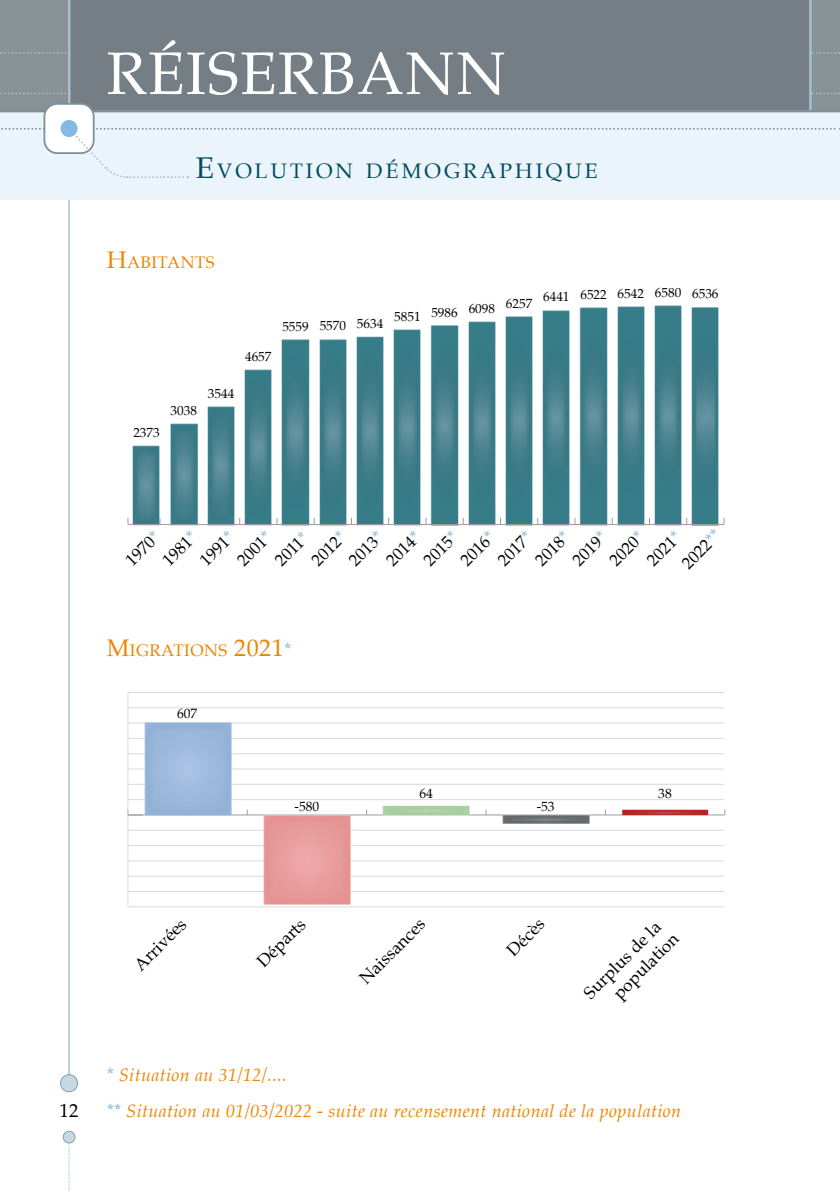
<style>
.page{position:relative;width:840px;height:1191px;background:#fff}
.page>*{position:absolute;margin:0;border:0;box-sizing:border-box;transform-origin:0 0}
.t1{font:60px "Palatino";letter-spacing:.02em;color:#fff}
.t2{font:21px "Palatino";letter-spacing:.145em;color:#004a60}
.t3{font:18.8px "Palatino";color:#000}
.t4{font:italic 18px/35.6px "Palatino";letter-spacing:.02em;color:#ef8300}
.t5{font:17.4px/20.8px "Palatino";color:#000;text-align:right}
.t6{font:17px "Palatino";color:#000}
.t7{font:16.8px "Palatino";letter-spacing:.03em;color:#ef8300}
.t8{font:13.4px "Palatino";color:#000}
.t9{font:13.2px "Palatino";color:#000}
.s1{font-size:30px}
.s2{font-size:24px}
.s3{color:#7eb2dd}
.s4{font-size:18px;color:#7eb2dd}
.s5{font-style:normal;color:#7eb2dd}
</style>
<div class="page">
<hr style="left:68px;top:179px;width:1px;height:902px;background:#7aa0b4">
<div style="left:0;top:0;width:839px;height:200px;background:#eaf4fa"></div>
<div style="left:0;top:0;width:839px;height:111px;background:#747e84"></div>
<div style="left:0;top:0;width:68px;height:111px;background:#879196"></div>
<div style="left:809px;top:0;width:30px;height:111px;background:#879196"></div>
<svg style="left:0;top:52px;width:66px;height:2px"></svg>
<svg style="left:811px;top:52px;width:28px;height:2px"></svg>
<svg style="left:0;top:92px;width:67px;height:2px"></svg>
<svg style="left:811px;top:92px;width:28px;height:2px"></svg>
<hr style="left:68px;top:0;width:2px;height:104px;background:#a6c0cf">
<hr style="left:808px;top:0;width:3px;height:111px;background:#a6c0cf">
<svg style="left:68px;top:1143px;width:2px;height:48px"></svg>
<hr style="left:0;top:110px;width:839px;height:2px;background:#7c909b">
<div style="left:44px;top:104px;width:50px;height:49px;background:#fff;border-radius:13px"></div>
<div style="left:43px;top:103px;width:51px;height:51px;border:2px solid #7c909b;border-radius:13px"></div>
<div style="left:60px;top:120px;width:17px;height:17px;background:#82b9e5;border-radius:50%"></div>
<div style="left:63px;top:1131px;width:12px;height:12px;background:#c8d8e3;border-radius:50%"></div>
<div style="left:63px;top:1130px;width:12px;height:13px;border:1px solid #7aa0b4;border-radius:50%"></div>
<div style="left:60px;top:1074px;width:17px;height:17px;background:#c8d8e3;border-radius:50%"></div>
<div style="left:60px;top:1074px;width:18px;height:18px;border:1px solid #7aa0b4;border-radius:50%"></div>
<svg style="left:1px;top:128px;width:839px;height:51px"></svg>
<img style="left:127px;top:445px;width:12px;height:81px">
<img style="left:139px;top:423px;width:38px;height:103px">
<img style="left:177px;top:406px;width:37px;height:120px">
<img style="left:214px;top:369px;width:37px;height:157px">
<img style="left:251px;top:339px;width:37px;height:187px">
<img style="left:288px;top:339px;width:37px;height:187px">
<img style="left:325px;top:336px;width:37px;height:190px">
<img style="left:362px;top:329px;width:38px;height:197px">
<img style="left:400px;top:325px;width:37px;height:201px">
<img style="left:437px;top:321px;width:37px;height:205px">
<img style="left:474px;top:316px;width:37px;height:210px">
<img style="left:511px;top:310px;width:38px;height:216px">
<img style="left:549px;top:307px;width:37px;height:219px">
<img style="left:586px;top:306px;width:37px;height:220px">
<img style="left:623px;top:305px;width:102px;height:221px">
<hr style="left:128px;top:524px;width:595px;height:1px;background:#9d9d9c">
<hr style="left:127px;top:692px;width:1px;height:215px;background:#dadada">
<hr style="left:128px;top:906px;width:595px;height:1px;background:#dadada">
<hr style="left:128px;top:891px;width:595px;height:1px;background:#dadada">
<hr style="left:128px;top:738px;width:595px;height:1px;background:#dadada">
<hr style="left:128px;top:722px;width:595px;height:1px;background:#dadada">
<hr style="left:128px;top:707px;width:595px;height:1px;background:#dadada">
<hr style="left:128px;top:692px;width:595px;height:1px;background:#dadada">
<img style="left:127px;top:692px;width:173px;height:192px">
<img style="left:194px;top:745px;width:225px;height:163px">
<img style="left:313px;top:745px;width:120px;height:139px">
<img style="left:433px;top:753px;width:119px;height:124px">
<img style="left:552px;top:753px;width:174px;height:124px">
<h1 class="t1" style="left:107px;top:24px;width:401px">RÉISERBANN</h1>
<p class="t2" style="left:196px;top:153px;width:403px"><span class="s1">E</span>VOLUTION DÉMOGRAPHIQUE</p>
<p class="t7" style="left:107px;top:248px;width:109px"><span class="s2">H</span>ABITANTS</p>
<p class="t9" style="left:133px;top:421px;width:28px">2373</p>
<p class="t9" style="left:170px;top:399px;width:28px">3038</p>
<p class="t9" style="left:208px;top:382px;width:28px">3544</p>
<p class="t9" style="left:245px;top:345px;width:28px">4657</p>
<p class="t9" style="left:282px;top:315px;width:102px">5559 5570 5634</p>
<p class="t9" style="left:394px;top:299px;width:139px">5851 5986 6098 6257</p>
<p class="t9" style="left:543px;top:283px;width:177px">6441 6522 6542 6580 6536</p>
<p class="t6" style="left:674px;top:555px;width:49px;rotate:-45deg">2022<span class="s3">**</span></p>
<p class="t6" style="left:118px;top:553px;width:42px;rotate:-45deg">1970<span class="s3">*</span></p>
<p class="t6" style="left:155px;top:553px;width:42px;rotate:-45deg">1981<span class="s3">*</span></p>
<p class="t6" style="left:193px;top:553px;width:42px;rotate:-45deg">1991<span class="s3">*</span></p>
<p class="t6" style="left:230px;top:553px;width:42px;rotate:-45deg">2001<span class="s3">*</span></p>
<p class="t6" style="left:304px;top:553px;width:42px;rotate:-45deg">2012<span class="s3">*</span></p>
<p class="t6" style="left:341px;top:553px;width:42px;rotate:-45deg">2013<span class="s3">*</span></p>
<p class="t6" style="left:379px;top:553px;width:42px;rotate:-45deg">2014<span class="s3">*</span></p>
<p class="t6" style="left:416px;top:553px;width:42px;rotate:-45deg">2015<span class="s3">*</span></p>
<p class="t6" style="left:453px;top:553px;width:42px;rotate:-45deg">2016<span class="s3">*</span></p>
<p class="t6" style="left:490px;top:553px;width:42px;rotate:-45deg">2017<span class="s3">*</span></p>
<p class="t6" style="left:527px;top:553px;width:42px;rotate:-45deg">2018<span class="s3">*</span></p>
<p class="t6" style="left:565px;top:553px;width:42px;rotate:-45deg">2019<span class="s3">*</span></p>
<p class="t6" style="left:602px;top:553px;width:42px;rotate:-45deg">2020<span class="s3">*</span></p>
<p class="t6" style="left:639px;top:553px;width:42px;rotate:-45deg">2021<span class="s3">*</span></p>
<p class="t6" style="left:267px;top:553px;width:41px;rotate:-45deg">2011<span class="s3">*</span></p>
<p class="t7" style="left:107px;top:636px;width:186px"><span class="s2">M</span>IGRATIONS <span class="s2">2021</span><span class="s4">*</span></p>
<p class="t8" style="left:177px;top:702px;width:22px">607</p>
<p class="t8" style="left:294px;top:795px;width:26px">-580</p>
<p class="t8" style="left:419px;top:782px;width:15px">64</p>
<p class="t8" style="left:536px;top:795px;width:19px">-53</p>
<p class="t8" style="left:658px;top:782px;width:15px">38</p>
<p class="t3" style="left:60px;top:1094px;width:20px">12</p>
<p class="t5" style="left:129px;top:960px;width:67px;rotate:-45deg">Arrivées</p>
<p class="t5" style="left:252px;top:956px;width:62px;rotate:-45deg">Départs</p>
<p class="t5" style="left:354px;top:973px;width:86px;rotate:-45deg">Naissances</p>
<p class="t5" style="left:502px;top:945px;width:47px;rotate:-45deg">Décès</p>
<p class="t5" style="left:578px;top:988px;width:107px;rotate:-45deg">Surplus de la population</p>
<p class="t4" style="left:107px;top:1056px;width:575px"><span class="s5">*</span> Situation au 31/12/....<br><span class="s5">**</span> Situation au 01/03/2022 - suite au recensement national de la population</p>
</div>
